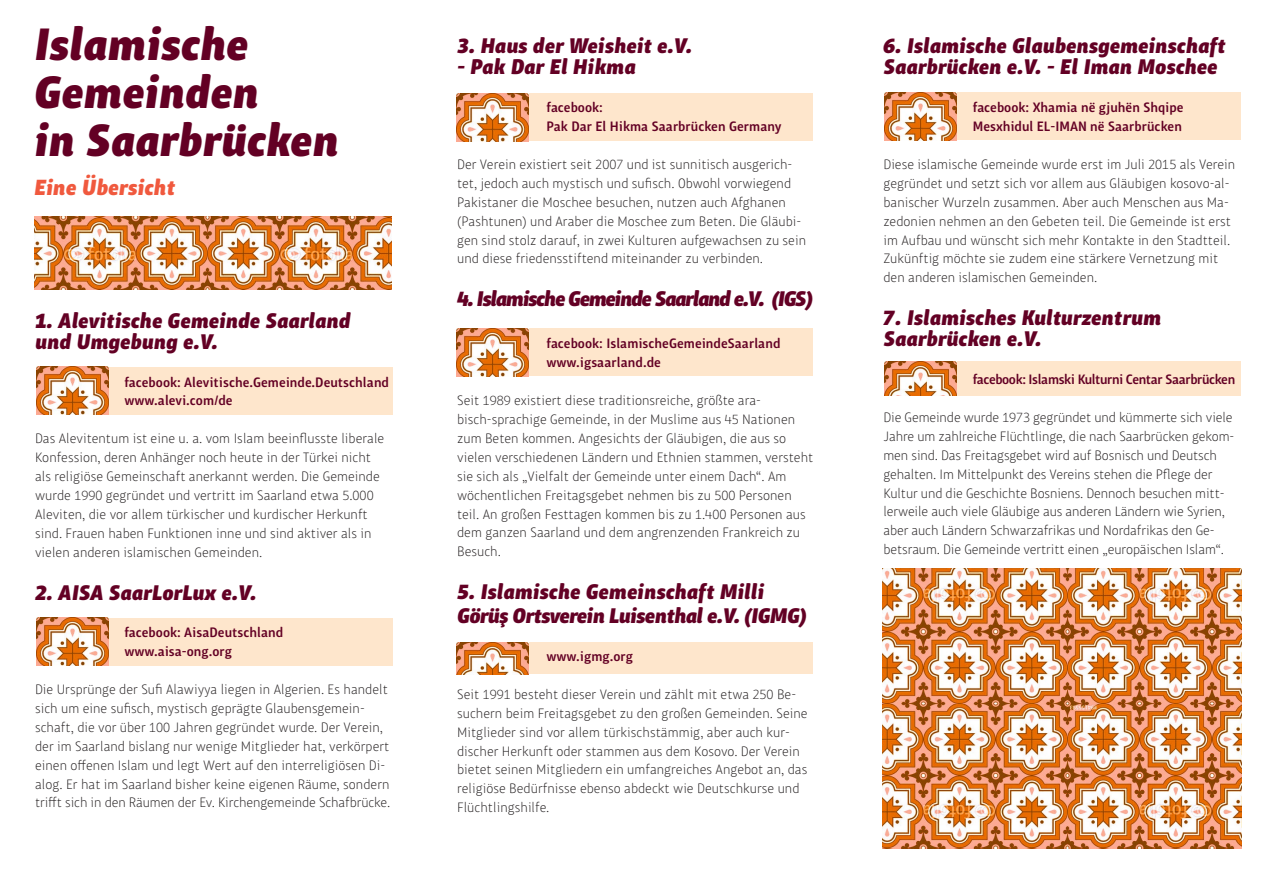
<style>
.page{position:relative;width:1263px;height:893px;background:#fff}
.page>*{position:absolute;margin:0;border:0;box-sizing:border-box;transform-origin:0 0}
.t1{font:italic 900 45px/47.8px "Chino ITC Pro";color:#630024}
.t2{font:italic 900 21.75px "Chino ITC Pro";color:#f0593e}
.t3{font:italic 900 21px/21px "Chino ITC Pro";color:#630024}
.t4{font:italic 900 21px/24px "Chino ITC Pro";letter-spacing:-.03em;color:#630024}
.t5{font:italic 900 21px "Chino ITC Pro";letter-spacing:-.06em;color:#630024}
.t6{font:300 13.5px/18.9px "Chino ITC Pro";color:#231f20}
.t7{font:500 13.5px/18.9px "Chino ITC Pro";color:#630024}
.t8{font:500 13.5px "Chino ITC Pro";letter-spacing:-.03em;color:#630024}
</style>
<div class="page">
<div style="left:36px;top:618px;width:356px;height:47px;background:#fee6cc"></div>
<img style="left:36px;top:618px;width:72px;height:47px">
<div style="left:36px;top:367px;width:356px;height:48px;background:#fee6cc"></div>
<img style="left:36px;top:408px;width:72px;height:7px">
<div style="left:456px;top:94px;width:356px;height:47px;background:#fee6cc"></div>
<img style="left:456px;top:94px;width:72px;height:47px">
<div style="left:456px;top:328px;width:356px;height:48px;background:#fee6cc"></div>
<img style="left:456px;top:328px;width:72px;height:48px">
<div style="left:456px;top:642px;width:356px;height:32px;background:#fee6cc"></div>
<img style="left:456px;top:642px;width:72px;height:32px">
<div style="left:884px;top:92px;width:357px;height:48px;background:#fee6cc"></div>
<img style="left:884px;top:92px;width:73px;height:48px">
<div style="left:884px;top:361px;width:357px;height:34px;background:#fee6cc"></div>
<img style="left:884px;top:361px;width:73px;height:34px">
<img style="left:340px;top:217px;width:51px;height:73px">
<img style="left:882px;top:568px;width:360px;height:280px">
<svg style="left:34px;top:216px;width:306px;height:192px"></svg>
<h1 class="t1" style="left:34px;top:20px;width:306px">Islamische<br>Gemeinden<br>in Saarbrücken</h1>
<h2 class="t2" style="left:34px;top:174px;width:143px">Eine Übersicht</h2>
<h3 class="t3" style="left:35px;top:309px;width:317px">1. Alevitische Gemeinde Saarland und Umgebung e.V.</h3>
<p class="t7" style="left:124px;top:372px;width:266px">facebook: Alevitische.Gemeinde.Deutschland www.alevi.com/de</p>
<p class="t6" style="left:35px;top:429px;width:351px">Das Alevitentum ist eine u. a. vom Islam beeinflusste liberale Konfession, deren Anhänger noch heute in der Türkei nicht als religiöse Gemeinschaft anerkannt werden. Die Gemeinde wurde 1990 gegründet und vertritt im Saarland etwa 5.000<br>Aleviten, die vor allem türkischer und kurdischer Herkunft sind. Frauen haben Funktionen inne und sind aktiver als in vielen anderen islamischen Gemeinden.</p>
<h3 class="t3" style="left:35px;top:581px;width:223px">2. AISA SaarLorLux e.V.</h3>
<p class="t7" style="left:124px;top:623px;width:160px">facebook: AisaDeutschland www.aisa-ong.org</p>
<p class="t6" style="left:35px;top:680px;width:357px">Die Ursprünge der Sufi Alawiyya liegen in Algerien. Es handelt sich um eine sufisch, mystisch geprägte Glaubensgemein&shy;schaft, die vor über 100 Jahren gegründet wurde. Der Verein, der im Saarland bislang nur wenige Mitglieder hat, verkörpert einen offenen Islam und legt Wert auf den interreligiösen Di&shy;alog. Er hat im Saarland bisher keine eigenen Räume, sondern trifft sich in den Räumen der Ev. Kirchengemeinde Schafbrücke.</p>
<h3 class="t3" style="left:457px;top:35px;width:236px">3. Haus der Weisheit e.V.</h3>
<h3 class="t3" style="left:457px;top:56px;width:180px">- Pak Dar El Hikma</h3>
<p class="t7" style="left:546px;top:98px;width:237px">facebook:<br>Pak Dar El Hikma Saarbrücken Germany</p>
<p class="t6" style="left:457px;top:155px;width:350px">Der Verein existiert seit 2007 und ist sunnitisch ausgerich&shy;tet, jedoch auch mystisch und sufisch. Obwohl vorwiegend Pakistaner die Moschee besuchen, nutzen auch Afghanen (Pashtunen) und Araber die Moschee zum Beten. Die Gläubi&shy;gen sind stolz darauf, in zwei Kulturen aufgewachsen zu sein und diese friedensstiftend miteinander zu verbinden.</p>
<h3 class="t5" style="left:457px;top:286px;width:357px">4. Islamische Gemeinde Saarland e.V. (IGS)</h3>
<p class="t7" style="left:546px;top:334px;width:236px">facebook: IslamischeGemeindeSaarland www.igsaarland.de</p>
<p class="t6" style="left:457px;top:391px;width:358px">Seit 1989 existiert diese traditionsreiche, größte ara&shy;bisch-sprachige Gemeinde, in der Muslime aus 45 Nationen zum Beten kommen. Angesichts der Gläubigen, die aus so vielen verschiedenen Ländern und Ethnien stammen, versteht sie sich als „Vielfalt der Gemeinde unter einem Dach“. Am wöchentlichen Freitagsgebet nehmen bis zu 500 Personen teil. An großen Festtagen kommen bis zu 1.400 Personen aus dem ganzen Saarland und dem angrenzenden Frankreich zu Besuch.</p>
<h3 class="t4" style="left:457px;top:579px;width:351px">5. Islamische Gemeinschaft Milli<br>Görüş Ortsverein Luisenthal e.V. (IGMG)</h3>
<p class="t7" style="left:546px;top:647px;width:88px">www.igmg.org</p>
<p class="t6" style="left:457px;top:684px;width:352px">Seit 1991 besteht dieser Verein und zählt mit etwa 250 Be&shy;suchern beim Freitagsgebet zu den großen Gemeinden. Seine Mitglieder sind vor allem türkischstämmig, aber auch kur&shy;discher Herkunft oder stammen aus dem Kosovo. Der Verein bietet seinen Mitgliedern ein umfangreiches Angebot an, das religiöse Bedürfnisse ebenso abdeckt wie Deutschkurse und Flüchtlingshilfe.</p>
<h3 class="t3" style="left:883px;top:35px;width:344px">6. Islamische Glaubensgemeinschaft<br>Saarbrücken e.V. - El Iman Moschee</h3>
<p class="t7" style="left:973px;top:98px;width:212px">facebook: Xhamia në gjuhën Shqipe<br>Mesxhidul EL-IMAN në Saarbrücken</p>
<p class="t6" style="left:883px;top:155px;width:353px">Diese islamische Gemeinde wurde erst im Juli 2015 als Verein gegründet und setzt sich vor allem aus Gläubigen kosovo-al&shy;banischer Wurzeln zusammen. Aber auch Menschen aus Ma&shy;zedonien nehmen an den Gebeten teil. Die Gemeinde ist erst im Aufbau und wünscht sich mehr Kontakte in den Stadtteil.<br>Zukünftig möchte sie zudem eine stärkere Vernetzung mit den anderen islamischen Gemeinden.</p>
<h3 class="t3" style="left:883px;top:307px;width:279px">7. Islamisches Kulturzentrum<br>Saarbrücken e.V.</h3>
<p class="t8" style="left:973px;top:371px;width:264px">facebook: Islamski Kulturni Centar Saarbrücken</p>
<p class="t6" style="left:883px;top:407px;width:352px">Die Gemeinde wurde 1973 gegründet und kümmerte sich viele Jahre um zahlreiche Flüchtlinge, die nach Saarbrücken gekom&shy;men sind. Das Freitagsgebet wird auf Bosnisch und Deutsch gehalten. Im Mittelpunkt des Vereins stehen die Pflege der Kultur und die Geschichte Bosniens. Dennoch besuchen mitt&shy;lerweile auch viele Gläubige aus anderen Ländern wie Syrien, aber auch Ländern Schwarzafrikas und Nordafrikas den Ge&shy;betsraum. Die Gemeinde vertritt einen „europäischen Islam“.</p>
</div>
